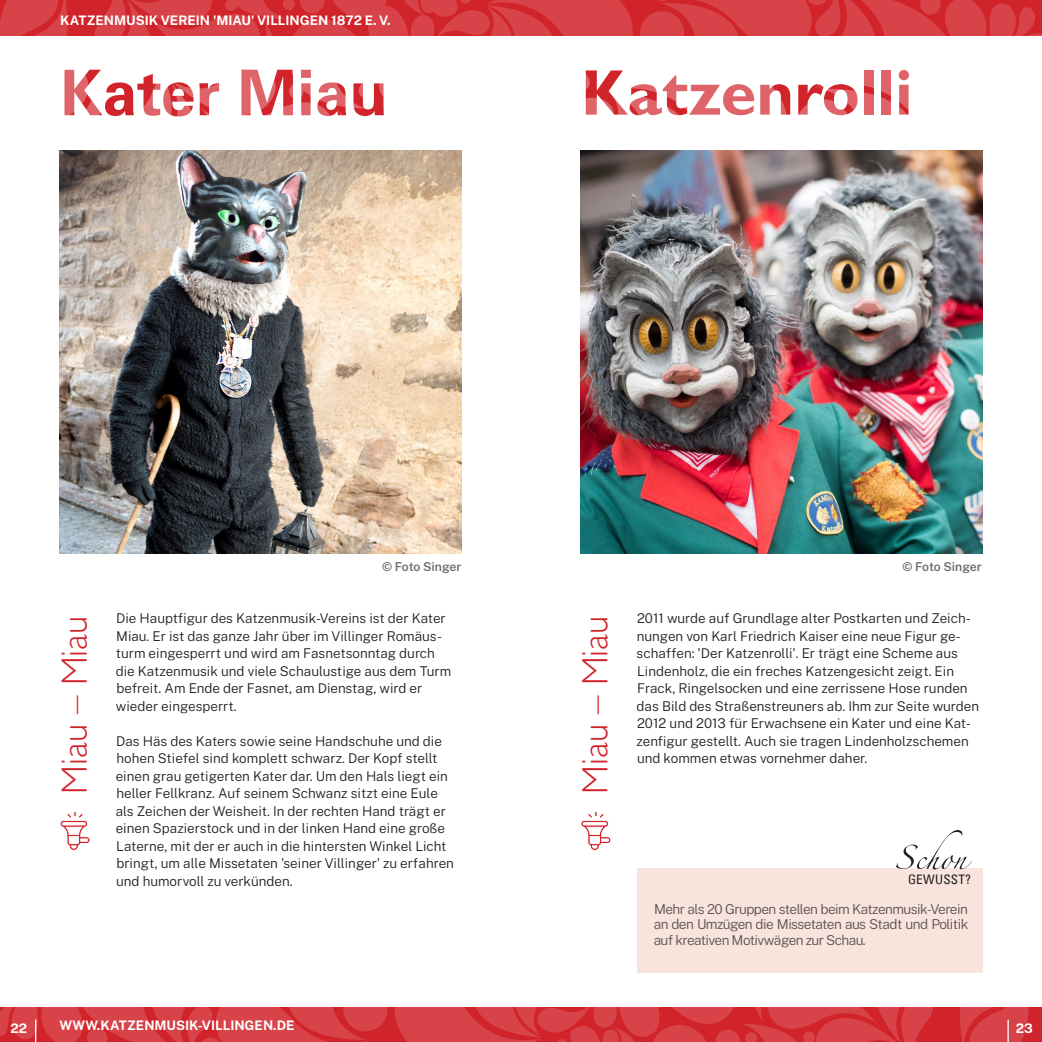
<style>
.page{position:relative;width:1042px;height:1042px;background:#fff}
.page>*{position:absolute;margin:0;border:0;box-sizing:border-box;transform-origin:0 0}
.t1{font:700 64.75px "Gill Sans Std";color:#d1232a}
.t2{font:700 63px "Univers 65";color:#d1232a}
.t3{font:52.5px "Zapfino Extra LT One";color:#231f20}
.t4{font:300 36.75px "Gill Sans Std";color:#d1232a}
.t5{font:300 13.65px/15.8px "Public Sans";letter-spacing:-.04em;color:#231f20;text-align:justify}
.Fließtext{font:300 13.47px/17.5px "Public Sans";color:#231f20}
.Überschrift_oben{font:700 13.12px "Public Sans";color:#fff}
.t6{font:condensed 13.12px "Univers 57";letter-spacing:.02em;color:#231f20}
.Bildunterschrift{font:600 12.25px "Public Sans";letter-spacing:-.005em;color:#6c6d70}
</style>
<div class="page">
<div style="left:637px;top:868px;width:345px;height:105px;background:#f8e4dd"></div>
<div style="left:0;top:0;width:1042px;height:35px;background:#d1232a"></div>
<div style="left:0;top:1007px;width:1042px;height:35px;background:#d1232a"></div>
<svg style="left:60px;top:811px;width:30px;height:40px"></svg>
<img style="left:60px;top:151px;width:401px;height:402px">
<img style="left:580px;top:151px;width:402px;height:402px">
<svg style="left:581px;top:811px;width:30px;height:40px"></svg>
<svg style="left:960px;top:1007px;width:68px;height:35px"></svg>
<svg style="left:0;top:0;width:68px;height:36px"></svg>
<svg style="left:94px;top:0;width:948px;height:36px"></svg>
<svg style="left:0;top:1007px;width:933px;height:35px"></svg>
<hr style="left:1007px;top:1019px;width:2px;height:23px;background:#fff">
<p class="Überschrift_oben" style="left:60px;top:11px;width:332px">KATZENMUSIK VEREIN 'MIAU' VILLINGEN 1872 E. V.</p>
<p class="t2" style="left:60px;top:56px;width:329px">Kater Miau</p>
<p class="t1" style="left:581px;top:54px;width:333px">Katzenrolli</p>
<p class="t4" style="left:54px;top:793px;width:179px;rotate:-90deg">Miau – Miau</p>
<p class="Bildunterschrift" style="left:382px;top:557px;width:81px">© Foto Singer</p>
<p class="Fließtext" style="left:116px;top:609px;width:337px">Die Hauptfigur des Katzenmusik-Vereins ist der Kater Miau. Er ist das ganze Jahr über im Villinger Romäus&shy;turm eingesperrt und wird am Fasnetsonntag durch die Katzenmusik und viele Schaulustige aus dem Turm befreit. Am Ende der Fasnet, am Dienstag, wird er wieder eingesperrt.</p>
<p class="Fließtext" style="left:116px;top:731px;width:340px">Das Häs des Katers sowie seine Handschuhe und die hohen Stiefel sind komplett schwarz. Der Kopf stellt einen grau getigerten Kater dar. Um den Hals liegt ein heller Fellkranz. Auf seinem Schwanz sitzt eine Eule als Zeichen der Weisheit. In der rechten Hand trägt er einen Spazierstock und in der linken Hand eine große Laterne, mit der er auch in die hintersten Winkel Licht bringt, um alle Missetaten 'seiner Villinger' zu erfahren und humorvoll zu verkünden.</p>
<p class="t4" style="left:574px;top:793px;width:179px;rotate:-90deg">Miau – Miau</p>
<p class="Bildunterschrift" style="left:902px;top:557px;width:81px">© Foto Singer</p>
<p class="Fließtext" style="left:637px;top:609px;width:335px">2011 wurde auf Grundlage alter Postkarten und Zeich-</p>
<p class="Fließtext" style="left:637px;top:626px;width:325px">nungen von Karl Friedrich Kaiser eine neue Figur ge-</p>
<p class="Fließtext" style="left:636px;top:644px;width:344px">schaffen: 'Der Katzenrolli'. Er trägt eine Scheme aus Lindenholz, die ein freches Katzengesicht zeigt. Ein Frack, Ringelsocken und eine zerrissene Hose runden das Bild des Straßenstreuners ab. Ihm zur Seite wurden 2012 und 2013 für Erwachsene ein Kater und eine Kat&shy;zenfigur gestellt. Auch sie tragen Lindenholzschemen und kommen etwas vornehmer daher.</p>
<p class="t3" style="left:892px;top:820px;width:75px">Schon</p>
<p class="t6" style="left:908px;top:871px;width:65px">GEWUSST?</p>
<p class="t5" style="left:653px;top:900px;width:316px">Mehr als 20 Gruppen stellen beim Katzenmusik-Verein an den Umzügen die Missetaten aus Stadt und Politik auf kreativen Motivwägen zur Schau.</p>
<p class="Überschrift_oben" style="left:60px;top:1015px;width:237px">WWW.KATZENMUSIK-VILLINGEN.DE</p>
<p class="Überschrift_oben" style="left:10px;top:1019px;width:18px">22</p>
<p class="Überschrift_oben" style="left:1016px;top:1019px;width:19px">23</p>
</div>
